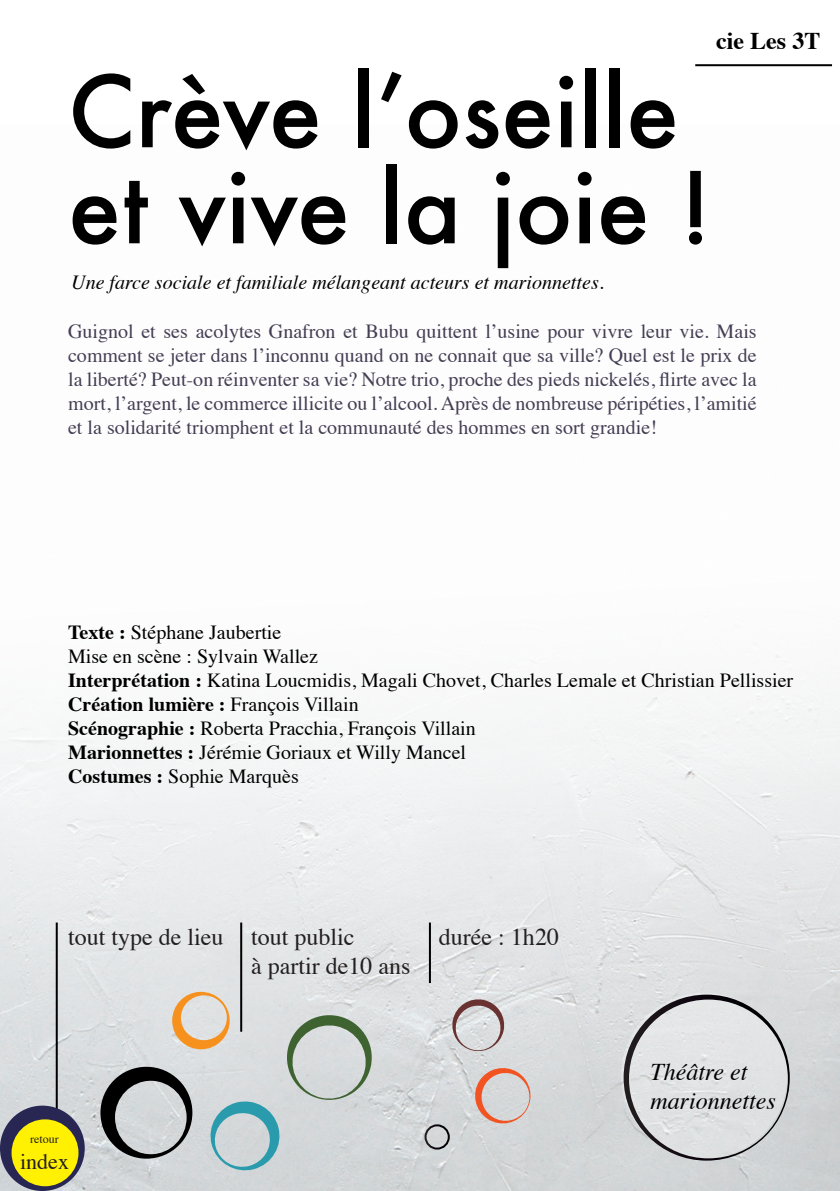
<style>
.page{position:relative;width:840px;height:1191px;background:#fff}
.page>*{position:absolute;margin:0;border:0;box-sizing:border-box;transform-origin:0 0}
.t1{font:500 96px "Futura";color:#000001}
.t2{font:24px "Times";color:#231f20}
.t3{font:italic 24px "Times";color:#000001}
.t4{font:700 24px "Times";color:#000001}
.t5{font:22px "Times";color:#231f20}
.t6{font:20px/24px "Times";color:#453e54;text-align:justify}
.t7{font:20px "Times";color:#000001}
.t8{font:italic 20px "Times";color:#000001}
.t9{font:700 20px "Times";color:#000001}
.t10{font:12px "Times";color:#231f20}
.s1{font-weight:700}
.s2{font-weight:400}
</style>
<div class="page">
<img style="left:0;top:655px;width:839px;height:536px">
<svg style="left:449px;top:997px;width:57px;height:56px;background:#c8c1c2"></svg>
<svg style="left:471px;top:1064px;width:63px;height:63px;background:#d9c3bd"></svg>
<div style="left:424px;top:1124px;width:25px;height:25px;border:2px solid #fff;border-radius:50%"></div>
<svg style="left:100px;top:991px;width:275px;height:183px;background:#c3c8c7"></svg>
<svg style="left:623px;top:994px;width:166px;height:166px;background:#d0d2d3"></svg>
<hr style="left:56px;top:922px;width:2px;height:231px;background:#000001">
<hr style="left:240px;top:922px;width:2px;height:109px;background:#000001">
<hr style="left:428px;top:922px;width:2px;height:61px;background:#000001">
<hr style="left:694px;top:64px;width:137px;height:2px;background:#000001">
<svg style="left:0;top:1105px;width:85px;height:86px;background:#767790"></svg>
<div style="left:11px;top:1118px;width:68px;height:69px;background:#fff101;border-radius:50%"></div>
<div style="left:10px;top:1117px;width:70px;height:71px;border:2px solid #282653;border-radius:50%"></div>
<p class="t1" style="left:68px;top:46px;width:612px">Crève l’oseille</p>
<p class="t1" style="left:68px;top:142px;width:644px">et vive la joie !</p>
<p class="t8" style="left:71px;top:265px;width:533px">Une farce sociale et familiale mélangeant acteurs et marionnettes.</p>
<p class="t4" style="left:715px;top:18px;width:105px">cie Les 3T</p>
<p class="t6" style="left:68px;top:318px;width:689px">Guignol et ses acolytes Gnafron et Bubu quittent l’usine pour vivre leur vie. Mais comment se jeter dans l’inconnu quand on ne connait que sa ville? Quel est le prix de la liberté? Peut-on réinventer sa vie? Notre trio, proche des pieds nickelés, flirte avec la mort, l’argent, le commerce illicite ou l’alcool. Après de nombreuse péripéties, l’amitié et la solidarité triomphent et la communauté des hommes en sort grandie!</p>
<p class="t7" style="left:68px;top:613px;width:215px"><span class="s1">Texte :</span> Stéphane Jaubertie</p>
<p class="t7" style="left:68px;top:637px;width:251px">Mise en scène : Sylvain Wallez</p>
<p class="t7" style="left:68px;top:661px;width:726px"><span class="s1">Interprétation :</span> Katina Loucmidis, Magali Chovet, Charles Lemale et Christian Pellissier</p>
<p class="t9" style="left:68px;top:685px;width:292px">Création lumière : <span class="s2">François Villain</span></p>
<p class="t7" style="left:68px;top:709px;width:409px"><span class="s1">Scénographie :</span> Roberta Pracchia, François Villain</p>
<p class="t7" style="left:68px;top:733px;width:399px"><span class="s1">Marionnettes :</span> Jérémie Goriaux et Willy Mancel</p>
<p class="t7" style="left:68px;top:757px;width:232px"><span class="s1">Costumes :</span> Sophie Marquès</p>
<p class="t2" style="left:68px;top:914px;width:157px">tout type de lieu</p>
<p class="t2" style="left:251px;top:914px;width:105px">tout public</p>
<p class="t2" style="left:438px;top:914px;width:121px">durée : 1h20</p>
<p class="t2" style="left:251px;top:943px;width:161px">à partir de10 ans</p>
<p class="t10" style="left:30px;top:1127px;width:30px">retour</p>
<p class="t5" style="left:20px;top:1141px;width:50px">index</p>
<p class="t3" style="left:650px;top:1051px;width:99px">Théâtre et</p>
<p class="t3" style="left:650px;top:1079px;width:127px">marionnettes</p>
</div>
